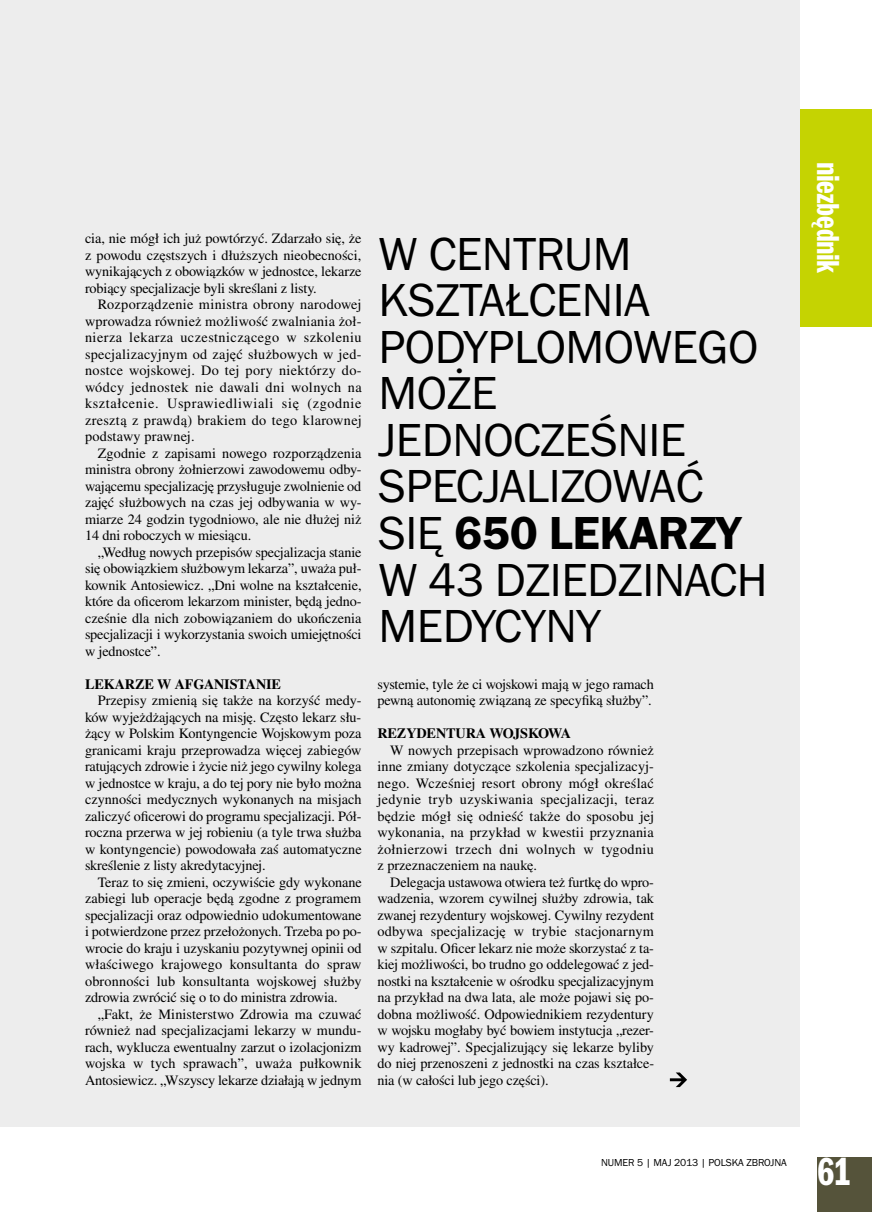
<style>
.page{position:relative;width:872px;height:1212px;background:#fff}
.page>*{position:absolute;margin:0;border:0;box-sizing:border-box;transform-origin:0 0}
.t1{font:48px/46.5px "Franklin Got URWTCE Boo";letter-spacing:-.01em;color:#000}
.t2{font:48px "Franklin Got URWTCE Dem";letter-spacing:-.01em;color:#000}
.t3{font:40.5px "Franklin Got URWTCE Dem Com";color:#fff}
.t4{font:33px "Franklin Got URWTCE Dem Com";letter-spacing:-.015em;color:#fff}
.t5{font:14.25px/16.5px "Nimbus Rom No 9 LCE";letter-spacing:-.01em;color:#000;text-align:justify}
.t6{font:500 14.25px "Nimbus Rom No 9 LCE";letter-spacing:-.01em;color:#000}
.t7{font:10.5px "Franklin Got URWTCE Boo";letter-spacing:-.01em;color:#000}
.s1{font-family:"Franklin Got URWTCE Boo"}
</style>
<div class="page">
<div style="left:817px;top:1158px;width:55px;height:54px;background:#55533a"></div>
<div style="left:0;top:0;width:799px;height:1127px;background:#ededed"></div>
<div style="left:800px;top:109px;width:72px;height:217px;background:#c5d302"></div>
<svg style="left:670px;top:1072px;width:17px;height:15px"></svg>
<p class="t5" style="left:85px;top:230px;width:278px">cia, nie mógł ich już powtórzyć. Zdarzało się, że z powodu częstszych i dłuższych nieobecności, wynikających z obowiązków w jednostce, lekarze robiący specjalizacje byli skreślani z listy.</p>
<p class="t5" style="left:85px;top:296px;width:278px;text-indent:13px">Rozporządzenie ministra obrony narodowej wprowadza również możliwość zwalniania żoł&shy;nierza lekarza uczestniczącego w szkoleniu specjalizacyjnym od zajęć służbowych w jed&shy;nostce wojskowej. Do tej pory niektórzy do&shy;wódcy jednostek nie dawali dni wolnych na kształcenie. Usprawiedliwiali się (zgodnie zresztą z prawdą) brakiem do tego klarownej podstawy prawnej.</p>
<p class="t5" style="left:85px;top:445px;width:278px;text-indent:13px">Zgodnie z zapisami nowego rozporządzenia ministra obrony żołnierzowi zawodowemu odby&shy;wającemu specjalizację przysługuje zwolnienie od zajęć służbowych na czas jej odbywania w wy&shy;miarze 24 godzin tygodniowo, ale nie dłużej niż 14 dni roboczych w miesiącu.</p>
<p class="t5" style="left:85px;top:544px;width:278px;text-indent:13px">„Według nowych przepisów specjalizacja stanie się obowiązkiem służbowym lekarza”, uważa puł&shy;kownik Antosiewicz. „Dni wolne na kształcenie, które da oficerom lekarzom minister, będą jedno&shy;cześnie dla nich zobowiązaniem do ukończenia specjalizacji i wykorzystania swoich umiejętności w jednostce”.</p>
<p class="t6" style="left:85px;top:675px;width:198px">LEKARZE W AFGANISTANIE</p>
<p class="t5" style="left:85px;top:692px;width:278px;text-indent:13px">Przepisy zmienią się także na korzyść medy&shy;ków wyjeżdżających na misję. Często lekarz słu&shy;żący w Polskim Kontyngencie Wojskowym poza granicami kraju przeprowadza więcej zabiegów ratujących zdrowie i życie niż jego cywilny kolega w jednostce w kraju, a do tej pory nie było można czynności medycznych wykonanych na misjach zaliczyć oficerowi do programu specjalizacji. Pół&shy;roczna przerwa w jej robieniu (a tyle trwa służba w kontyngencie) powodowała zaś automatyczne skreślenie z listy akredytacyjnej.</p>
<p class="t5" style="left:85px;top:874px;width:278px;text-indent:13px">Teraz to się zmieni, oczywiście gdy wykonane zabiegi lub operacje będą zgodne z programem specjalizacji oraz odpowiednio udokumentowane i potwierdzone przez przełożonych. Trzeba po po&shy;wrocie do kraju i uzyskaniu pozytywnej opinii od właściwego krajowego konsultanta do spraw obronności lub konsultanta wojskowej służby zdrowia zwrócić się o to do ministra zdrowia.</p>
<p class="t5" style="left:85px;top:1006px;width:278px;text-indent:13px">„Fakt, że Ministerstwo Zdrowia ma czuwać również nad specjalizacjami lekarzy w mundu&shy;rach, wyklucza ewentualny zarzut o izolacjonizm wojska w tych sprawach”, uważa pułkownik Antosiewicz. „Wszyscy lekarze działają w jednym</p>
<h1 class="t1" style="left:378px;top:231px;width:381px">W CENTRUM<br>KSZTAŁCENIA<br>PODYPLOMOWEGO<br>MOŻE<br>JEDNOCZEŚNI E<br>SPECJALI ZOWAĆ</h1>
<h1 class="t2" style="left:378px;top:506px;width:364px"><span class="s1">SI Ę</span> 650 LEKARZY</h1>
<h1 class="t1" style="left:378px;top:557px;width:289px">W 43 DZI EDZINACH<br>MEDYCYNY</h1>
<p class="t5" style="left:377px;top:676px;width:278px">systemie, tyle że ci wojskowi mają w jego ramach pewną autonomię związaną ze specyfiką służby”.</p>
<p class="t6" style="left:377px;top:724px;width:192px">REZYDENTURA WOJS KOWA</p>
<p class="t5" style="left:377px;top:742px;width:278px;text-indent:13px">W nowych przepisach wprowadzono również inne zmiany dotyczące szkolenia specjalizacyj&shy;nego. Wcześniej resort obrony mógł określać jedynie tryb uzyskiwania specjalizacji, teraz będzie mógł się odnieść także do sposobu jej wykonania, na przykład w kwestii przyznania żołnierzowi trzech dni wolnych w tygodniu z przeznaczeniem na naukę.</p>
<p class="t5" style="left:377px;top:874px;width:278px;text-indent:13px">Delegacja ustawowa otwiera też furtkę do wpro&shy;wadzenia, wzorem cywilnej służby zdrowia, tak zwanej rezydentury wojskowej. Cywilny rezydent odbywa specjalizację w trybie stacjonarnym w szpitalu. Oficer lekarz nie może skorzystać z ta&shy;kiej możliwości, bo trudno go oddelegować z jed&shy;nostki na kształcenie w ośrodku specjalizacyjnym na przykład na dwa lata, ale może pojawi się po&shy;dobna możliwość. Odpowiednikiem rezydentury w wojsku mogłaby być bowiem instytucja „rezer&shy;wy kadrowej”. Specjalizujący się lekarze byliby do niej przenoszeni z jednostki na czas kształce&shy;nia (w całości lub jego części).</p>
<h3 class="t4" style="left:847px;top:162px;width:113px;rotate:90deg">niezbędnik</h3>
<p class="t7" style="left:601px;top:1156px;width:187px">NUMER 5 | MAJ 2013 | POLSKA ZBROJNA</p>
<h2 class="t3" style="left:817px;top:1148px;width:36px">61</h2>
</div>
